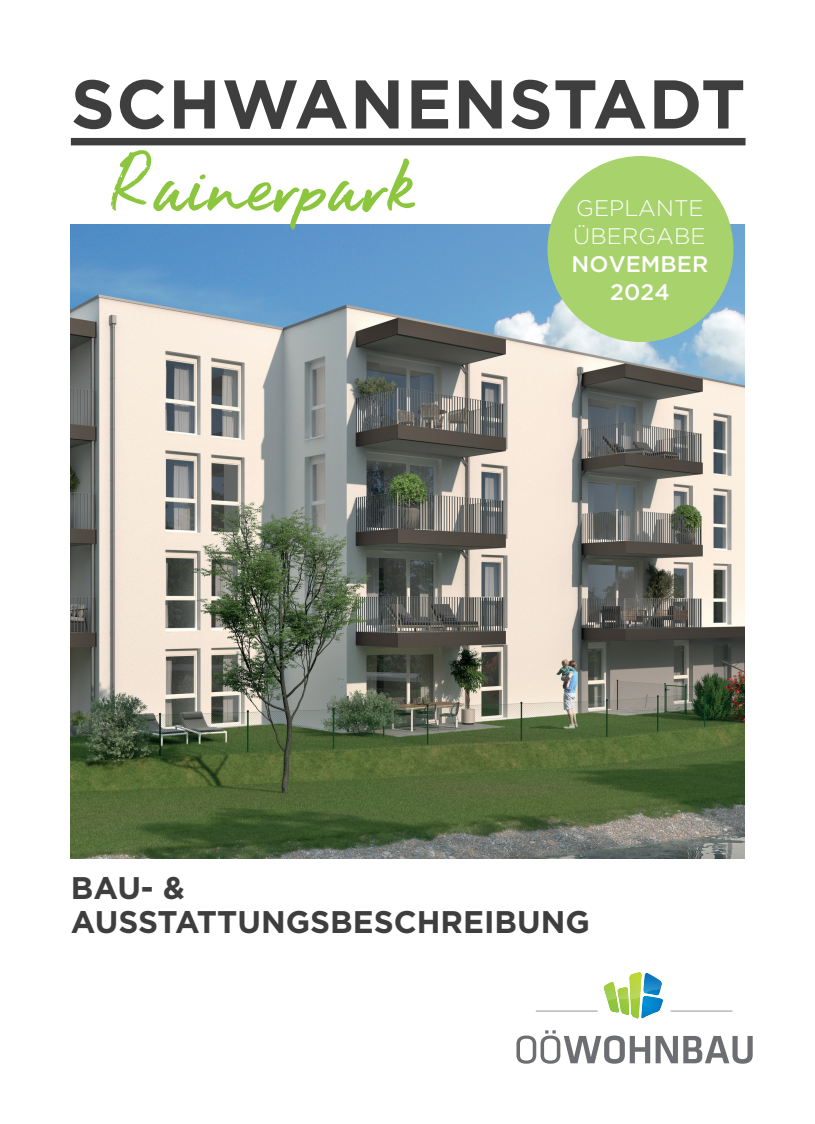
<style>
.page{position:relative;width:815px;height:1124px;background:#fff}
.page>*{position:absolute;margin:0;border:0;box-sizing:border-box;transform-origin:0 0}
.t1{font:132.75px "Aroha";color:#8bc63e}
.t2{font:700 68.75px "Gotham";letter-spacing:.02em;color:#3e3e3f}
.t3{font:700 31.25px/33.8px "Gotham";color:#3e3e3f}
.t4{font:300 22.5px/28px "Gotham";letter-spacing:.005em;color:#fff}
.t5{font:500 22.5px/28px "Gotham";letter-spacing:.005em;color:#fff;text-align:center}
</style>
<div class="page">
<img style="left:71px;top:224px;width:673px;height:633px">
<hr style="left:671px;top:1010px;width:61px;height:1px;background:#939598">
<hr style="left:536px;top:1010px;width:61px;height:1px;background:#939598">
<svg style="left:516px;top:1030px;width:134px;height:33px"></svg>
<svg style="left:656px;top:1036px;width:97px;height:27px"></svg>
<svg style="left:603px;top:972px;width:60px;height:46px"></svg>
<div style="left:547px;top:156px;width:186px;height:186px;background:#a8d26c;border-radius:50%"></div>
<div style="left:71px;top:138px;width:675px;height:7px;background:#3e3e3f"></div>
<h2 class="t2" style="left:71px;top:73px;width:676px">SCHWANENSTADT</h2>
<h1 class="t1" style="left:111px;top:118px;width:305px">Rainerpark</h1>
<p class="t4" style="left:573px;top:195px;width:134px">GEPLANTE<br>ÜBERGABE</p>
<p class="t5" style="left:572px;top:250px;width:138px">NOVEMBER<br>2024</p>
<p class="t3" style="left:71px;top:872px;width:521px">BAU- &amp;<br>AUSSTATTUNGSBESCHREIBUNG</p>
</div>
